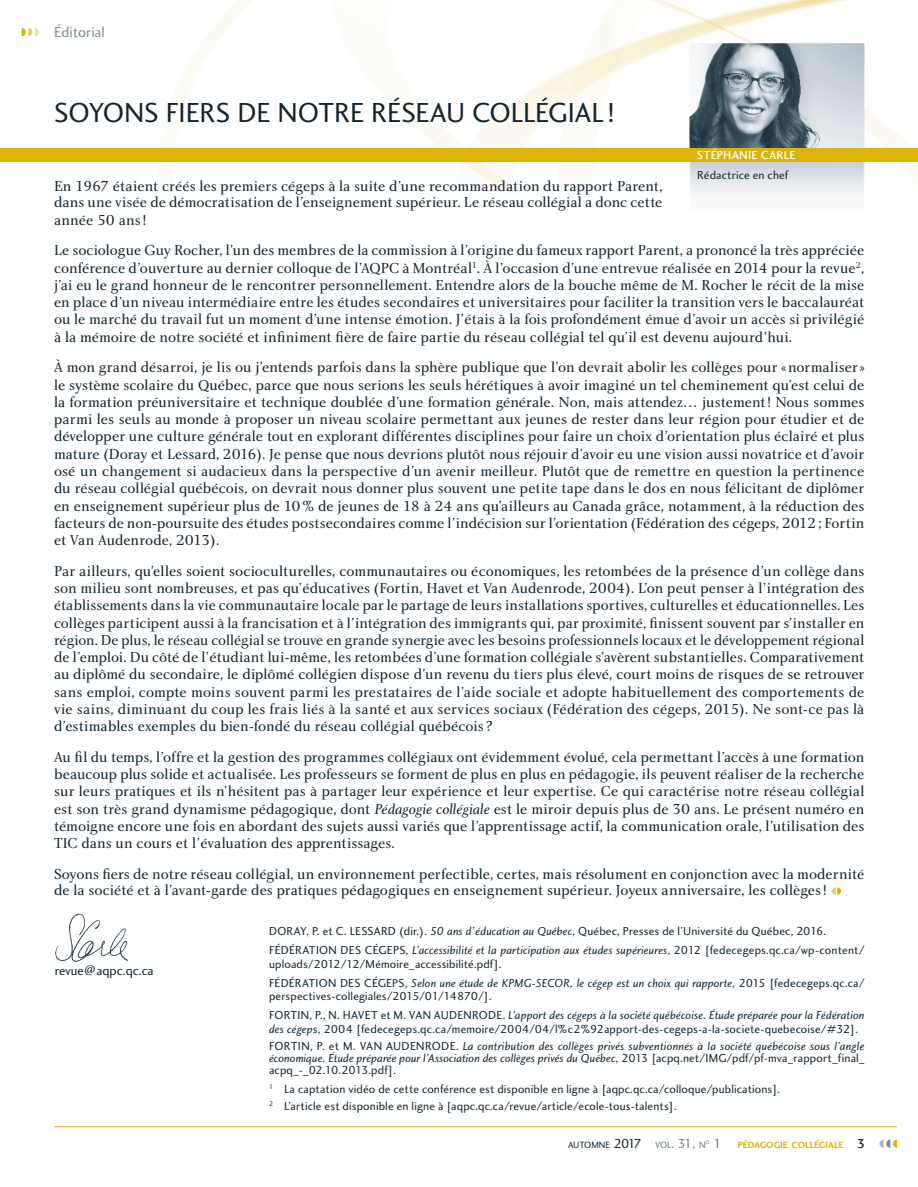
<style>
.page{position:relative;width:918px;height:1187px;background:#fff}
.page>*{position:absolute;margin:0;border:0;box-sizing:border-box;transform-origin:0 0}
.t1{font:28.5px "Charlotte Sans Book Plain";letter-spacing:-.005em;color:#122632}
.Article__OK{font:15px/17.2px "Charlotte Book Plain";letter-spacing:-.005em;color:#122632;text-align:justify}
.t2{font:15px "Charlotte Sans Book Plain";color:#7c8e9a}
.t3{font:13.5px "Charlotte Sans Book Plain";color:#122632}
.References_bibliogra{font:12px/13.5px "Charlotte Sans Book Plain";letter-spacing:.01em;color:#122632}
.References_bibliogra-2{font:12px/12px "Charlotte Sans Book Italic Plain";letter-spacing:.005em;color:#122632;text-align:justify}
.Photo{font:12px "Charlotte Sans Book Plain";letter-spacing:.01em;color:#122632}
.Photo-2{font:12px "Charlotte Sans Medium Plain";letter-spacing:.02em;color:#fff}
.t4{font:9.45px "Charlotte Sans Bold Plain";color:#deb308}
.t5{font:9.45px "Charlotte Sans Book Plain";color:#122632}
.t6{font:5.55px "Charlotte Sans Book Plain";color:#687c88}
.s1{font-family:"Charlotte Book Italic Plain"}
.s2{font-family:"Charlotte Sans Book Italic Plain"}
.s3{font-family:"Charlotte Sans Book Plain"}
.s4{font-size:13.5px}
.s5{color:#687c88}
.s6{font-size:13.5px;color:#687c88}
.s7{font-family:"Charlotte Sans Book Plain";font-size:13.5px;color:#687c88}
.s8{font-family:"Charlotte Sans Medium Plain";font-size:13.5px;color:#122632}
</style>
<div class="page">
<img style="left:0;top:0;width:918px;height:193px">
<img style="left:55px;top:913px;width:73px;height:49px">
<svg style="left:879px;top:1139px;width:18px;height:8px"></svg>
<hr style="left:54px;top:1126px;width:842px;height:1px;background:#deb308">
<img style="left:689px;top:43px;width:175px;height:106px">
<div style="left:689px;top:161px;width:175px;height:52px;background:linear-gradient(to bottom,#cad3da,#fff)"></div>
<div style="left:689px;top:161px;width:175px;height:52px;border:1px solid #fff"></div>
<div style="left:0;top:149px;width:918px;height:13px;background:#deb308"></div>
<svg style="left:22px;top:28px;width:17px;height:8px"></svg>
<svg style="left:831px;top:887px;width:10px;height:8px"></svg>
<p class="t2" style="left:54px;top:23px;width:52px">Éditorial</p>
<p class="t1" style="left:54px;top:95px;width:562px">SOYONS FIERS DE NOTRE RÉSEAU COLLÉGIAL !</p>
<p class="Photo-2" style="left:697px;top:148px;width:100px">STÉPHANIE CARLE</p>
<p class="Photo" style="left:697px;top:167px;width:93px">Rédactrice en chef</p>
<p class="Article__OK" style="left:54px;top:177px;width:610px;line-height:16.8px">En 1967 étaient créés les premiers cégeps à la suite d’une recommandation du rapport Parent, dans une visée de démocratisation de l’enseignement supérieur. Le réseau collégial a donc cette année 50 ans!</p>
<p class="Article__OK" style="left:54px;top:242px;width:812px">Le sociologue Guy Rocher, l’un des membres de la commission à l’origine du fameux rapport Parent, a prononcé la très appréciée conférence d’ouverture au dernier colloque de l’AQPC à Montréal<sup>1</sup>. À l’occasion d’une entrevue réalisée en 2014 pour la revue<sup>2</sup>, j’ai eu le grand honneur de le rencontrer personnellement. Entendre alors de la bouche même de M. Rocher le récit de la mise en place d’un niveau intermédiaire entre les études secondaires et universitaires pour faciliter la transition vers le baccalauréat ou le marché du travail fut un moment d’une intense émotion. J’étais à la fois profondément émue d’avoir un accès si privilégié à la mémoire de notre société et infiniment fière de faire partie du réseau collégial tel qu’il est devenu aujourd’hui.</p>
<p class="Article__OK" style="left:54px;top:359px;width:812px">À mon grand désarroi, je lis ou j’entends parfois dans la sphère publique que l’on devrait abolir les collèges pour «normaliser» le système scolaire du Québec, parce que nous serions les seuls hérétiques à avoir imaginé un tel cheminement qu’est celui de la formation préuniversitaire et technique doublée d’une formation générale. Non, mais attendez… justement! Nous sommes parmi les seuls au monde à proposer un niveau scolaire permettant aux jeunes de rester dans leur région pour étudier et de développer une culture générale tout en explorant différentes disciplines pour faire un choix d’orientation plus éclairé et plus mature (Doray et Lessard, 2016). Je pense que nous devrions plutôt nous réjouir d’avoir eu une vision aussi novatrice et d’avoir osé un changement si audacieux dans la perspective d’un avenir meilleur. Plutôt que de remettre en question la pertinence du réseau collégial québécois, on devrait nous donner plus souvent une petite tape dans le dos en nous félicitant de diplômer en enseignement supérieur plus de 10% de jeunes de 18 à 24 ans qu’ailleurs au Canada grâce, notamment, à la réduction des facteurs de non-poursuite des études postsecondaires comme l’indécision sur l’orientation (Fédération des cégeps, 2012; Fortin et Van Audenrode, 2013).</p>
<p class="Article__OK" style="left:54px;top:562px;width:812px">Par ailleurs, qu’elles soient socioculturelles, communautaires ou économiques, les retombées de la présence d’un collège dans son milieu sont nombreuses, et pas qu’éducatives (Fortin, Havet et Van Audenrode, 2004). L’on peut penser à l’intégration des établissements dans la vie communautaire locale par le partage de leurs installations sportives, culturelles et éducationnelles. Les collèges participent aussi à la francisation et à l’intégration des immigrants qui, par proximité, finissent souvent par s’installer en région. De plus, le réseau collégial se trouve en grande synergie avec les besoins professionnels locaux et le développement régional de l’emploi. Du côté de l’étudiant lui-même, les retombées d’une formation collégiale s’avèrent substantielles. Comparativement au diplômé du secondaire, le diplômé collégien dispose d’un revenu du tiers plus élevé, court moins de risques de se retrouver sans emploi, compte moins souvent parmi les prestataires de l’aide sociale et adopte habituellement des comportements de vie sains, diminuant du coup les frais liés à la santé et aux services sociaux (Fédération des cégeps, 2015). Ne sont-ce pas là d’estimables exemples du bien-fondé du réseau collégial québécois ?</p>
<p class="Article__OK" style="left:54px;top:748px;width:812px">Au fil du temps, l’offre et la gestion des programmes collégiaux ont évidemment évolué, cela permettant l’accès à une formation beaucoup plus solide et actualisée. Les professeurs se forment de plus en plus en pédagogie, ils peuvent réaliser de la recherche sur leurs pratiques et ils n’hésitent pas à partager leur expérience et leur expertise. Ce qui caractérise notre réseau collégial est son très grand dynamisme pédagogique, dont <span class="s1">Pédagogie collégiale</span> est le miroir depuis plus de 30 ans. Le présent numéro en témoigne encore une fois en abordant des sujets aussi variés que l’apprentissage actif, la communication orale, l’utilisation des TIC dans un cours et l’évaluation des apprentissages.</p>
<p class="Article__OK" style="left:54px;top:865px;width:811px;line-height:16.5px">Soyons fiers de notre réseau collégial, un environnement perfectible, certes, mais résolument en conjonction avec la modernité de la société et à l’avant-garde des pratiques pédagogiques en enseignement supérieur. Joyeux anniversaire, les collèges!</p>
<p class="References_bibliogra" style="left:269px;top:924px;width:558px">DORAY, P. et C. LESSARD (dir.). <span class="s2">50 ans d’éducation au Québec</span>, Québec, Presses de l’Université du Québec, 2016.</p>
<p class="References_bibliogra" style="left:269px;top:943px;width:597px">FÉDÉRATION DES CÉGEPS, <span class="s2">L’accessibilité et la participation aux études supérieures</span>, 2012 [fedecegeps.qc.ca/wp-content/ uploads/2012/12/Mémoire_accessibilité.pdf].</p>
<p class="References_bibliogra" style="left:269px;top:976px;width:597px">FÉDÉRATION DES CÉGEPS, <span class="s2">Selon une étude de KPMG-SECOR, le cégep est un choix qui rapporte</span>, 2015 [fedecegeps.qc.ca/ perspectives-collegiales/2015/01/14870/].</p>
<p class="References_bibliogra" style="left:269px;top:1008px;width:597px">FORTIN, P., N. HAVET et M. VAN AUDENRODE. <span class="s2">L’apport des cégeps à la société québécoise. Étude préparée pour la Fédération des cégep</span>s, 2004 [fedecegeps.qc.ca/memoire/2004/04/l%c2%92apport-des-cegeps-a-la-societe-quebecoise/#32].</p>
<p class="References_bibliogra-2" style="left:269px;top:1040px;width:597px"><span class="s3">FORTIN, P. et M. VAN AUDENRODE.</span> La contribution des collèges privés subventionnés à la société québécoise sous l’angle économique. Étude préparée pour l’Association des collèges privés du Québec<span class="s3">, 2013 [acpq.net/IMG/pdf/pf-mva_rapport_final_ acpq_-_02.10.2013.pdf].</span></p>
<p class="References_bibliogra" style="left:269px;top:1081px;width:512px"><sup>1</sup> La captation vidéo de cette conférence est disponible en ligne à [aqpc.qc.ca/colloque/publications].</p>
<p class="References_bibliogra" style="left:269px;top:1099px;width:409px"><sup>2</sup> L’article est disponible en ligne à [aqpc.qc.ca/revue/article/ecole-tous-talents].</p>
<p class="t3" style="left:55px;top:962px;width:100px">revue@aqpc.qc.ca</p>
<p class="t5" style="left:568px;top:1139px;width:139px">AUTOMNE <span class="s4">2017</span> <span class="s5">VOL</span><span class="s6">. 31,</span> <span class="s5">N</span></p>
<p class="t6" style="left:705px;top:1138px;width:6px">O</p>
<p class="t4" style="left:713px;top:1139px;width:153px"><span class="s7">1</span> PÉDAGOGIE COLLÉGIALE <span class="s8">3</span></p>
</div>
